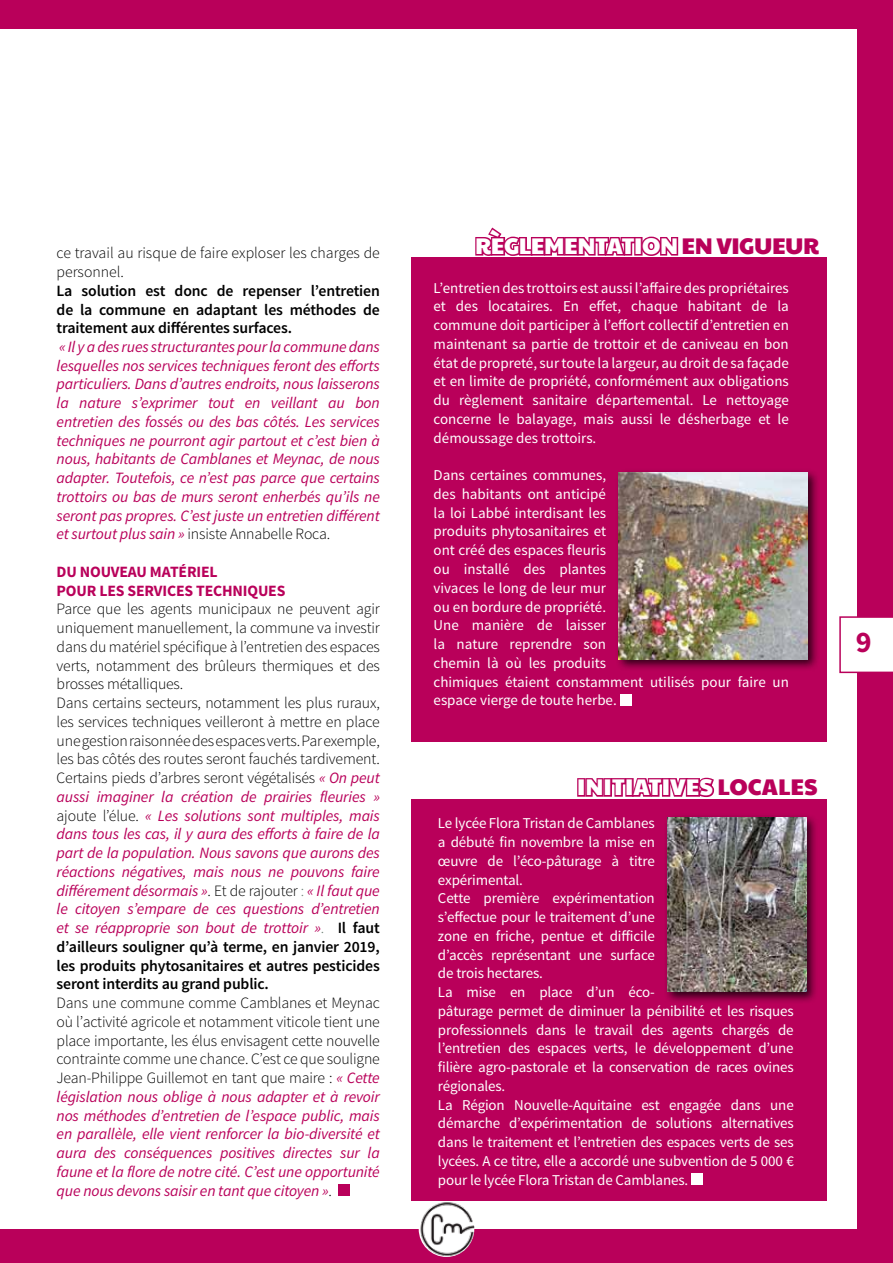
<style>
.page{position:relative;width:893px;height:1263px;background:#b9005a}
.page>*{position:absolute;margin:0;border:0;box-sizing:border-box;transform-origin:0 0}
.t1{font:700 30px "Source Sans Pro";color:#b9005a}
.t2{font:22.65px "Paytone One";letter-spacing:-.02em;color:#fff}
.t3{font:22.65px "Paytone One";color:#fff}
.t4{font:italic 15.75px/18.8px "Source Sans Pro";letter-spacing:-.01em;color:#b9005a;text-align:justify}
.t5{font:300 15.75px/18.8px "Source Sans Pro";letter-spacing:-.01em;color:#000}
.t6{font:600 15.75px/18.8px "Source Sans Pro";letter-spacing:-.01em;color:#000;text-align:justify}
.t7{font:700 15.75px/18.8px "Source Sans Pro";letter-spacing:-.01em;color:#b9005a}
.t8{font:15px/18.8px "Source Sans Pro";letter-spacing:-.01em;color:#fff}
.s1{font-weight:300;font-style:normal;color:#000}
.s2{font-weight:400;font-style:italic;color:#b9005a}
.s3{color:#6e8077}
.s4{font-weight:600}
.s5{color:#b9005a}
</style>
<div class="page">
<div style="left:0;top:30px;width:857px;height:1199px;background:#fff"></div>
<div style="left:411px;top:257px;width:416px;height:485px;background:#b9005a"></div>
<div style="left:338px;top:1184px;width:11px;height:12px;background:#b9005a"></div>
<div style="left:411px;top:799px;width:416px;height:402px;background:#b9005a"></div>
<div style="left:620px;top:694px;width:11px;height:11px;background:#fff"></div>
<img style="left:419px;top:1201px;width:55px;height:56px;border-radius:28px">
<svg style="left:839px;top:616px;width:54px;height:57px"></svg>
<div style="left:691px;top:1173px;width:11px;height:12px;background:#fff"></div>
<div style="left:615px;top:469px;width:205px;height:203px;background:#000;opacity:.75"></div>
<img style="left:619px;top:473px;width:189px;height:186px">
<div style="left:577px;top:778px;width:8px;height:19px;border:3px solid #b9005a"></div>
<svg style="left:584px;top:777px;width:131px;height:21px"></svg>
<svg style="left:475px;top:227px;width:204px;height:29px"></svg>
<div style="left:664px;top:813px;width:155px;height:191px;background:#000;opacity:.75"></div>
<img style="left:668px;top:817px;width:138px;height:175px">
<p class="t5" style="left:57px;top:244px;width:325px">ce travail au risque de faire exploser les charges de personnel.</p>
<p class="t6" style="left:57px;top:282px;width:325px">La solution est donc de repenser l’entretien de la commune en adaptant les méthodes de traitement aux différentes surfaces.</p>
<p class="t4" style="left:57px;top:337px;width:325px">« Il y a des rues structurantes pour la commune dans lesquelles nos services techniques feront des efforts particuliers. Dans d’autres endroits, nous laisserons la nature s’exprimer tout en veillant au bon entretien des fossés ou des bas côtés. Les services techniques ne pourront agir partout et c’est bien à nous, habitants de Camblanes et Meynac, de nous adapter. Toutefois, ce n’est pas parce que certains trottoirs ou bas de murs seront enherbés qu’ils ne seront pas propres. C’est juste un entretien différent et surtout plus sain » <span class="s1">insiste Annabelle Roca.</span></p>
<p class="t7" style="left:57px;top:563px;width:230px">DU NOUVEAU MATÉRIEL<br>POUR LES SERVICES TECHNIQUES</p>
<p class="t5" style="left:57px;top:600px;width:325px">Parce que les agents municipaux ne peuvent agir uniquement manuellement, la commune va investir dans du matériel spécifique à l’entretien des espaces verts, notamment des brûleurs thermiques et des brosses métalliques.<br>Dans certains secteurs, notamment les plus ruraux, les services techniques veilleront à mettre en place une gestion raisonnée des espaces verts. Par exemple, les bas côtés des routes seront fauchés tardivement.<br>Certains pieds d’arbres seront végétalisés <span class="s2">« On peut aussi imaginer la création de prairies fleuries » </span>ajoute l’élue. <span class="s2">« Les solutions sont multiples, mais dans tous les cas, il y aura des efforts à faire de la part de la population. Nous savons que aurons des réactions négatives, mais nous ne pouvons faire différement désormais »</span>. Et de rajouter <span class="s3">:</span> <span class="s2">« Il faut que le citoyen s’empare de ces questions d’entretien et se réapproprie son bout de trottoir »</span><span class="s3">.</span> <span class="s4">I l faut d’ailleurs souligner qu’à terme, en janvier 2019, les produits phytosanitaires et autres pesticides seront interdits au grand public.</span></p>
<p class="t4" style="left:57px;top:993px;width:325px"><span class="s1">Dans une commune comme Camblanes et Meynac où l’activité agricole et notamment viticole tient une place importante, les élus envisagent cette nouvelle contrainte comme une chance. C’est ce que souligne Jean-Philippe Guillemot en tant que maire :</span> « Cette législation nous oblige à nous adapter et à revoir nos méthodes d’entretien de l’espace public, mais en parallèle, elle vient renforcer la bio-diversité et aura des conséquences positives directes sur la faune et la flore de notre cité. C’est une opportunité que nous devons saisir en tant que citoyen »<span class="s1">.</span></p>
<h2 class="t2" style="left:475px;top:228px;width:344px">RÈGLEMENTATION <span class="s5">EN VIGUEUR</span></h2>
<p class="t8" style="left:434px;top:279px;width:357px;text-align:justify">L’entretien des trottoirs est aussi l’affaire des propriétaires et des locataires. En effet, chaque habitant de la commune doit participer à l’effort collectif d’entretien en maintenant sa partie de trottoir et de caniveau en bon état de propreté, sur toute la largeur, au droit de sa façade et en limite de propriété, conformément aux obligations du règlement sanitaire départemental. Le nettoyage concerne le balayage, mais aussi le désherbage et le démoussage des trottoirs.</p>
<p class="t8" style="left:434px;top:466px;width:357px">Dans certaines communes,<br>des habitants ont anticipé<br>la loi Labbé interdisant les<br>produits phytosanitaires et<br>ont créé des espaces fleuris<br>ou installé des plantes<br>vivaces le long de leur mur<br>ou en bordure de propriété.<br>U ne manière de laisser<br>la nature reprendre son<br>chemin là où les produits<br>chimiques étaient constamment utilisés pour faire un espace vierge de toute herbe.</p>
<h2 class="t3" style="left:577px;top:769px;width:242px">INITIATIVES <span class="s5">LOCALES</span></h2>
<p class="t8" style="left:438px;top:814px;width:357px">Le lycée Flora Tristan de Camblanes<br>a débuté fin novembre la mise en<br>œuvre de l’éco-pâturage à titre<br>expérimental.<br>Cette première expérimentation<br>s’effectue pour le traitement d’une<br>zone en friche, pentue et difficile<br>d’accès représentant une surface<br>de trois hectares.<br>La mise en place d’un éco-<br>pâturage permet de diminuer la pénibilité et les risques professionnels dans le travail des agents chargés de l’entretien des espaces verts, le développement d’une filière agro-pastorale et la conservation de races ovines régionales.<br>La Région Nouvelle-Aquitaine est engagée dans une démarche d’expérimentation de solutions alternatives dans le traitement et l’entretien des espaces verts de ses lycées. A ce titre, elle a accordé une subvention de 5 000 € pour le lycée Flora Tristan de Camblanes.</p>
<h1 class="t1" style="left:856px;top:622px;width:17px">9</h1>
</div>
